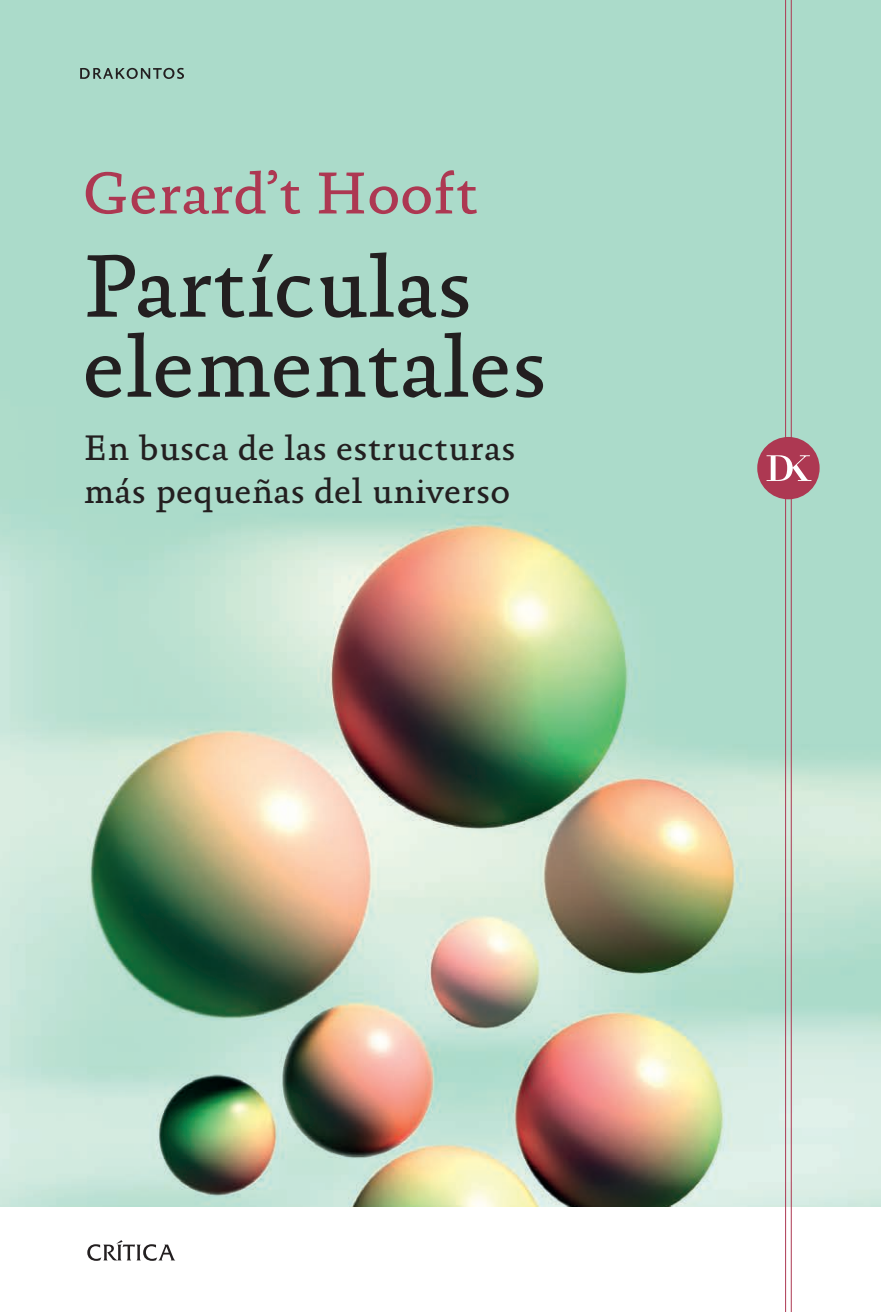
<style>
.page{position:relative;width:881px;height:1312px;background:#fff}
.page>*{position:absolute;margin:0;border:0;box-sizing:border-box;transform-origin:0 0}
.t1{font:90px/80px "Absara TF";color:#231f20}
.t2{font:60px "Absara TF";color:#ad3852}
.t3{font:36px/43.2px "Absara TF";letter-spacing:.01em;color:#231f20}
</style>
<div class="page">
<img style="left:0;top:0;width:881px;height:1207px">
<hr style="left:785px;top:0;width:1px;height:1312px;background:#ad3852">
<hr style="left:791px;top:0;width:1px;height:1312px;background:#ad3852">
<div style="left:757px;top:437px;width:62px;height:62px;background:#ad3852;border-radius:50%"></div>
<svg style="left:766px;top:455px;width:45px;height:26px"></svg>
<svg style="left:87px;top:1240px;width:88px;height:21px"></svg>
<svg style="left:80px;top:68px;width:104px;height:11px"></svg>
<h2 class="t2" style="left:83px;top:170px;width:397px">Gerard’t Hooft</h2>
<h1 class="t1" style="left:83px;top:256px;width:466px">Partículas elementales</h1>
<p class="t3" style="left:84px;top:430px;width:433px">En busca de las estructuras más pequeñas del universo</p>
</div>
